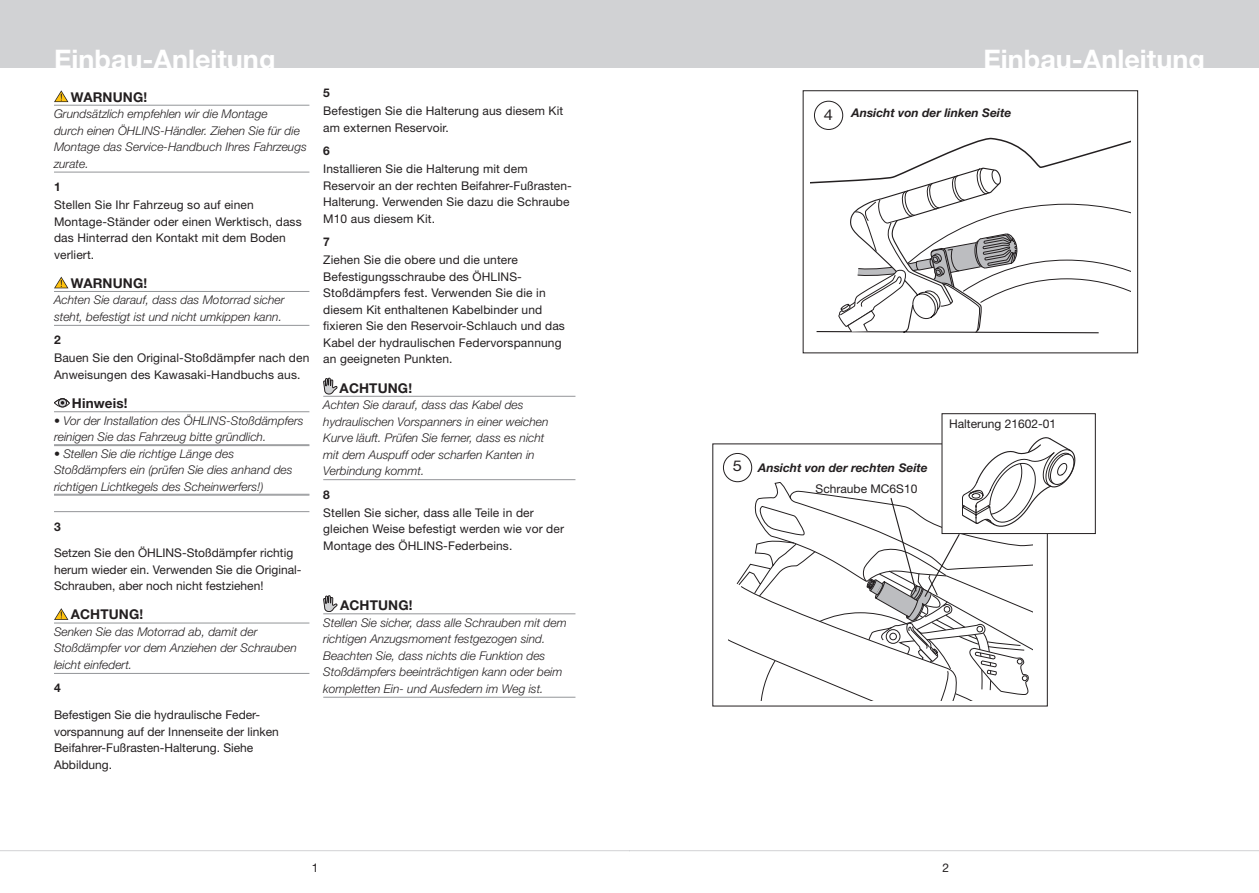
<style>
.page{position:relative;width:1259px;height:893px;background:#fff}
.page>*{position:absolute;margin:0;border:0;box-sizing:border-box;transform-origin:0 0}
.Heading_Page_heading{font:700 27px "Helvetica Neue LT Std";color:#fff}
.Bildsiffror{font:14.85px "Helvetica Neue";color:#231f20;scale:1.11 1}
.Heading_Warning_Caut{font:700 13.5px "Helvetica Neue LT Std";letter-spacing:.01em;color:#231f20}
.Body_Type_Italic_wit{font:italic 300 12px/16.5px "Helvetica Neue LT Std";color:#231f20}
.Body_type{font:12px/16.5px "Helvetica Neue LT Std";letter-spacing:.01em;color:#231f20}
.Body_type_Heading{font:12px/16.5px "Helvetica Neue";color:#231f20}
.Bildtext{font:italic 700 12px "Helvetica Neue";color:#231f20}
.Brödtext{font:12px "Helvetica Neue";color:#231f20}
.Body_type_Heading-2{font:700 12px "Helvetica Neue LT Std";color:#231f20}
.Heading_Warning_Caut-2{font:12px "Helvetica Neue LT Std";color:#231f20}
.s1{font-family:"Helvetica Neue"}
</style>
<div class="page">
<div style="left:0;top:0;width:629px;height:67px;background:#d1d2d4"></div>
<hr style="left:0;top:850px;width:629px;height:1px;background:#d1d2d4">
<div style="left:629px;top:0;width:630px;height:67px;background:#d1d2d4"></div>
<hr style="left:629px;top:850px;width:630px;height:1px;background:#d1d2d4">
<hr style="left:54px;top:105px;width:255px;height:1px;background:#939598">
<hr style="left:54px;top:172px;width:255px;height:1px;background:#939598">
<hr style="left:54px;top:291px;width:255px;height:1px;background:#939598">
<hr style="left:54px;top:325px;width:255px;height:1px;background:#939598">
<hr style="left:54px;top:411px;width:255px;height:1px;background:#939598">
<hr style="left:54px;top:445px;width:255px;height:1px;background:#939598">
<hr style="left:54px;top:444px;width:255px;height:1px;background:#939598">
<hr style="left:54px;top:495px;width:255px;height:1px;background:#939598">
<hr style="left:54px;top:494px;width:255px;height:1px;background:#939598">
<hr style="left:54px;top:511px;width:255px;height:1px;background:#939598">
<hr style="left:54px;top:623px;width:255px;height:1px;background:#939598">
<hr style="left:54px;top:673px;width:255px;height:1px;background:#939598">
<svg style="left:54px;top:90px;width:14px;height:12px"></svg>
<svg style="left:54px;top:277px;width:14px;height:11px"></svg>
<div style="left:54px;top:398px;width:16px;height:9px;border:1px solid #231f20;border-radius:50%"></div>
<div style="left:58px;top:398px;width:9px;height:9px;border:1px solid #231f20;border-radius:50%"></div>
<svg style="left:54px;top:398px;width:16px;height:7px"></svg>
<svg style="left:54px;top:608px;width:14px;height:12px"></svg>
<hr style="left:323px;top:614px;width:252px;height:1px;background:#939598">
<hr style="left:323px;top:697px;width:252px;height:1px;background:#939598">
<svg style="left:323px;top:595px;width:14px;height:17px"></svg>
<hr style="left:323px;top:396px;width:252px;height:1px;background:#939598">
<hr style="left:323px;top:479px;width:252px;height:1px;background:#939598">
<svg style="left:323px;top:378px;width:14px;height:16px"></svg>
<div style="left:803px;top:90px;width:335px;height:263px;border:1px solid #231f20"></div>
<svg style="left:810px;top:102px;width:321px;height:231px"></svg>
<svg style="left:723px;top:453px;width:28px;height:29px"></svg>
<div style="left:723px;top:453px;width:29px;height:29px;border:1px solid #231f20;border-radius:50%"></div>
<div style="left:814px;top:101px;width:28px;height:28px;background:#fff;border-radius:50%"></div>
<div style="left:814px;top:101px;width:29px;height:29px;border:1px solid #231f20;border-radius:50%"></div>
<div style="left:941px;top:413px;width:154px;height:121px;border:1px solid #231f20"></div>
<svg style="left:728px;top:437px;width:347px;height:264px"></svg>
<p class="Heading_Page_heading" style="left:54px;top:42px;width:223px">Einbau-Anleitung</p>
<p class="Heading_Page_heading" style="left:983px;top:42px;width:223px">Einbau-Anleitung</p>
<p class="Heading_Warning_Caut" style="left:71px;top:88px;width:78px">WARNUNG!</p>
<p class="Body_Type_Italic_wit" style="left:54px;top:105px;width:254px">Grundsätzlich empfehlen wir die Montage<br>durch einen ÖHLINS-Händler. Ziehen Sie für die Montage das Service-Handbuch Ihres Fahrzeugs zurate.</p>
<p class="Body_type_Heading-2" style="left:54px;top:179px;width:8px">1</p>
<p class="Body_type" style="left:54px;top:196px;width:249px">Stellen Sie Ihr Fahrzeug so auf einen<br>Montage-Ständer oder einen Werktisch, dass das Hinterrad den Kontakt mit dem Boden verliert.</p>
<p class="Heading_Warning_Caut" style="left:71px;top:275px;width:78px">WARNUNG!</p>
<p class="Body_Type_Italic_wit" style="left:54px;top:292px;width:232px">Achten Sie darauf, dass das Motorrad sicher steht, befestigt ist und nicht umkippen kann.</p>
<p class="Body_type_Heading-2" style="left:54px;top:333px;width:8px">2</p>
<p class="Body_type" style="left:54px;top:350px;width:257px">Bauen Sie den Original-Stoßdämpfer nach den<br>Anweisungen des Kawasaki-Handbuchs aus.</p>
<p class="Heading_Warning_Caut" style="left:72px;top:395px;width:57px">Hinweis!</p>
<p class="Body_Type_Italic_wit" style="left:54px;top:412px;width:251px">• Vor der Installation des ÖHLINS-Stoßdämpfers reinigen Sie das Fahrzeug bitte gründlich.</p>
<p class="Body_Type_Italic_wit" style="left:54px;top:445px;width:240px">• Stellen Sie die richtige Länge des<br>Stoßdämpfers ein (prüfen Sie dies anhand des richtigen Lichtkegels des Scheinwerfers!)</p>
<p class="Body_type_Heading-2" style="left:54px;top:519px;width:8px">3</p>
<p class="Body_type_Heading" style="left:54px;top:544px;width:249px">Setzen Sie den ÖHLINS-Stoßdämpfer richtig herum wieder ein. Verwenden Sie die Original-<br>Schrauben, aber noch nicht festziehen!</p>
<p class="Heading_Warning_Caut" style="left:71px;top:606px;width:74px">ACHTUNG!</p>
<p class="Body_Type_Italic_wit" style="left:54px;top:623px;width:244px">Senken Sie das Motorrad ab, damit der<br>Stoßdämpfer vor dem Anziehen der Schrauben leicht einfedert.</p>
<p class="Body_type_Heading-2" style="left:54px;top:681px;width:8px">4</p>
<p class="Body_type_Heading" style="left:54px;top:706px;width:226px">Befestigen Sie die hydraulische Feder&shy;vorspannung auf der Innenseite der linken Beifahrer-Fußrasten-Halterung. Siehe Abbildung.</p>
<p class="Body_type_Heading-2" style="left:323px;top:86px;width:8px">5</p>
<p class="Body_type" style="left:323px;top:103px;width:241px">Befestigen Sie die Halterung aus diesem Kit am externen Reservoir.</p>
<p class="Body_type_Heading-2" style="left:323px;top:144px;width:8px">6</p>
<p class="Body_type" style="left:323px;top:161px;width:250px">Installieren Sie die Halterung mit dem Reservoir an der rechten <span class="s1">Beifahrer-Fußrasten-Halterung</span>. Verwenden Sie dazu die Schraube M10 aus diesem Kit.</p>
<p class="Body_type_Heading-2" style="left:323px;top:235px;width:8px">7</p>
<p class="Body_type" style="left:323px;top:252px;width:243px">Ziehen Sie die obere und die untere Befestigungsschraube des ÖHLINS-Stoßdämpfers fest. Verwenden Sie die in diesem Kit enthaltenen Kabelbinder und fixieren Sie den Reservoir-Schlauch und das Kabel der hydraulischen Federvorspannung an geeigneten Punkten.</p>
<p class="Heading_Warning_Caut" style="left:340px;top:380px;width:74px">ACHTUNG!</p>
<p class="Body_Type_Italic_wit" style="left:323px;top:397px;width:227px">Achten Sie darauf, dass das Kabel des hydraulischen Vorspanners in einer weichen Kurve läuft. Prüfen Sie ferner, dass es nicht mit dem Auspuff oder scharfen Kanten in Verbindung kommt.</p>
<p class="Body_type_Heading-2" style="left:323px;top:487px;width:8px">8</p>
<p class="Body_type" style="left:323px;top:504px;width:242px">Stellen Sie sicher, dass alle Teile in der gleichen Weise befestigt werden wie vor der<br>Montage des ÖHLINS-Federbeins.</p>
<p class="Bildsiffror" style="left:824px;top:106px;width:10px">4</p>
<p class="Bildtext" style="left:851px;top:105px;width:161px">Ansicht von der linken Seite</p>
<p class="Brödtext" style="left:949px;top:417px;width:108px">Halterung 21602-01</p>
<p class="Bildsiffror" style="left:733px;top:457px;width:10px">5</p>
<p class="Bildtext" style="left:758px;top:460px;width:171px">Ansicht von der rechten Seite</p>
<p class="Brödtext" style="left:815px;top:482px;width:103px">Schraube MC6S10</p>
<p class="Heading_Warning_Caut" style="left:340px;top:597px;width:74px">ACHTUNG!</p>
<p class="Body_Type_Italic_wit" style="left:323px;top:614px;width:245px">Stellen Sie sicher, dass alle Schrauben mit dem richtigen Anzugsmoment festgezogen sind.<br>Beachten Sie, dass nichts die Funktion des Stoßdämpfers beeinträchtigen kann oder beim kompletten Ein- und Ausfedern im Weg ist.</p>
<p class="Heading_Warning_Caut-2" style="left:312px;top:861px;width:8px">1</p>
<p class="Heading_Warning_Caut-2" style="left:942px;top:861px;width:8px">2</p>
</div>
